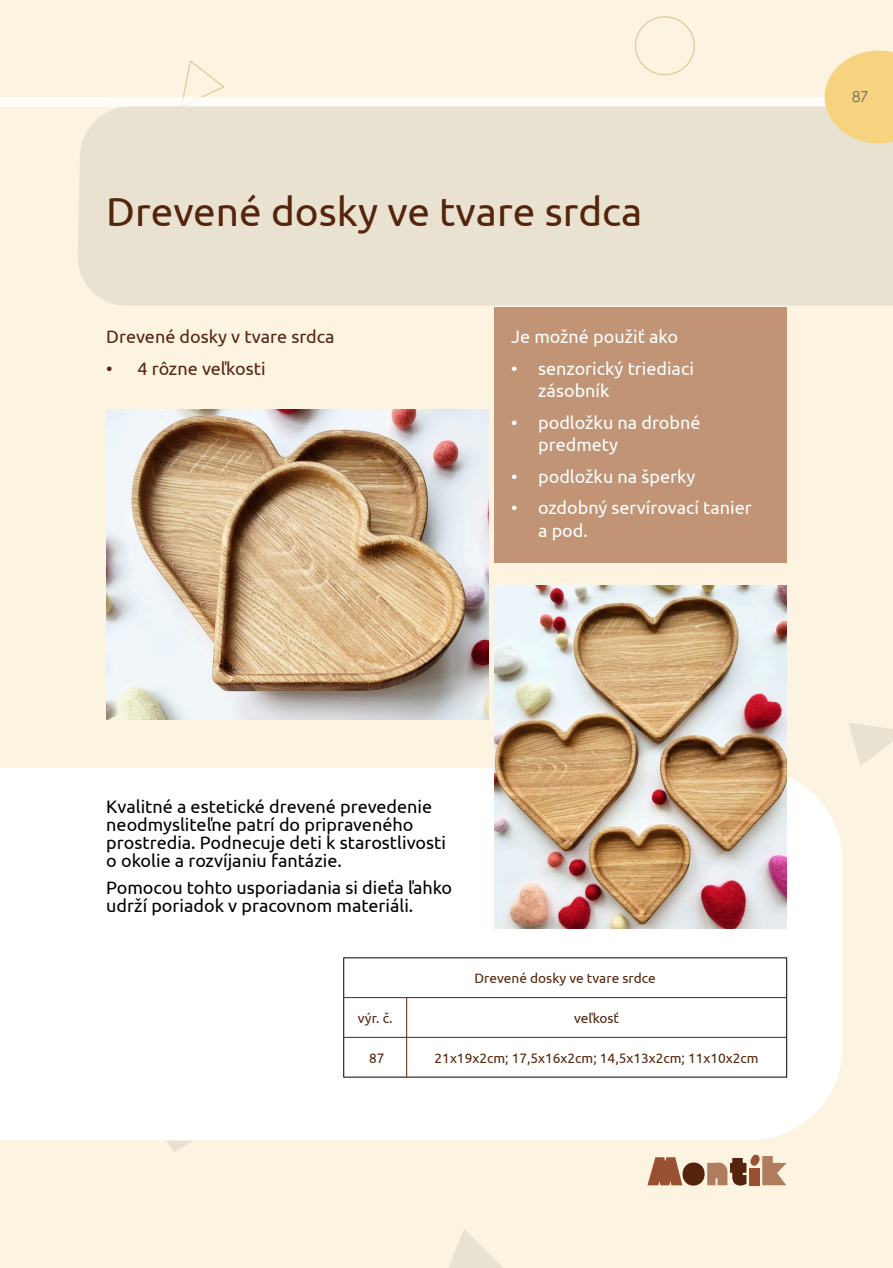
<style>
.page{position:relative;width:893px;height:1268px;background:#fff}
.page>*{position:absolute;margin:0;border:0;box-sizing:border-box;transform-origin:0 0}
.t1{font:40.5px "Ubuntu";color:#55240c}
.t2{font:18px/18px "Ubuntu";color:#000}
.t3{font:18px/22.5px "Ubuntu";color:#fff}
.t4{font:18px "Ubuntu";color:#552511}
.t5{font:15px "Century Gothic";color:#686766}
.t6{font:13.65px "Ubuntu";color:#55240c}
</style>
<div class="page">
<div style="left:0;top:0;width:893px;height:1267px;background:#fcf4e1"></div>
<svg style="left:183px;top:60px;width:42px;height:37px"></svg>
<svg style="left:167px;top:1140px;width:26px;height:12px"></svg>
<svg style="left:634px;top:16px;width:61px;height:60px"></svg>
<svg style="left:849px;top:723px;width:44px;height:43px"></svg>
<svg style="left:449px;top:1229px;width:53px;height:38px"></svg>
<svg style="left:647px;top:1154px;width:140px;height:31px"></svg>
<div style="left:0;top:97px;width:893px;height:9px;background:#fefcf8"></div>
<div style="left:77px;top:106px;width:816px;height:199px;background:#e9e2d0"></div>
<div style="left:0;top:768px;width:842px;height:372px;background:#fff"></div>
<svg style="left:825px;top:50px;width:68px;height:93px;background:#f5d78e"></svg>
<img style="left:106px;top:409px;width:383px;height:310px">
<img style="left:495px;top:585px;width:292px;height:343px">
<div style="left:494px;top:307px;width:293px;height:255px;background:#c09475"></div>
<div style="left:344px;top:958px;width:442px;height:118px;background:#fff"></div>
<hr style="left:343px;top:957px;width:1px;height:120px;background:#000">
<hr style="left:786px;top:957px;width:1px;height:120px;background:#000">
<hr style="left:406px;top:997px;width:1px;height:79px;background:#55240c">
<hr style="left:344px;top:957px;width:443px;height:1px;background:#000">
<hr style="left:344px;top:1076px;width:443px;height:1px;background:#000">
<hr style="left:344px;top:997px;width:442px;height:1px;background:#55240c">
<hr style="left:344px;top:1036px;width:442px;height:1px;background:#55240c">
<h1 class="t1" style="left:106px;top:194px;width:537px">Drevené dosky ve tvare srdca</h1>
<p class="t4" style="left:106px;top:329px;width:230px">Drevené dosky v tvare srdca</p>
<p class="t4" style="left:106px;top:361px;width:161px">• 4 rôzne veľkosti</p>
<p class="t3" style="left:511px;top:327px;width:168px">Je možné použiť ako</p>
<p class="t3" style="left:538px;top:358px;width:157px;text-indent:-27px">• senzorický triediaci zásobník</p>
<p class="t3" style="left:538px;top:412px;width:164px;text-indent:-27px">• podložku na drobné predmety</p>
<p class="t3" style="left:511px;top:466px;width:186px">• podložku na šperky</p>
<p class="t3" style="left:538px;top:498px;width:215px;text-indent:-27px">• ozdobný servírovací tanier a pod.</p>
<p class="t5" style="left:852px;top:91px;width:18px">87</p>
<p class="t2" style="left:106px;top:798px;width:341px">Kvalitné a estetické drevené prevedenie neodmysliteľne patrí do pripraveného prostredia. Podnecuje deti k starostlivosti o okolie a rozvíjaniu fantázie.</p>
<p class="t2" style="left:106px;top:879px;width:347px">Pomocou tohto usporiadania si dieťa ľahko udrží poriadok v pracovnom materiáli.</p>
<p class="t6" style="left:475px;top:972px;width:183px">Drevené dosky ve tvare srdce</p>
<p class="t6" style="left:358px;top:1011px;width:36px">výr. č.</p>
<p class="t6" style="left:574px;top:1011px;width:46px">veľkosť</p>
<p class="t6" style="left:369px;top:1051px;width:17px">87</p>
<p class="t6" style="left:435px;top:1051px;width:326px">21x19x2cm; 17,5x16x2cm; 14,5x13x2cm; 11x10x2cm</p>
</div>
